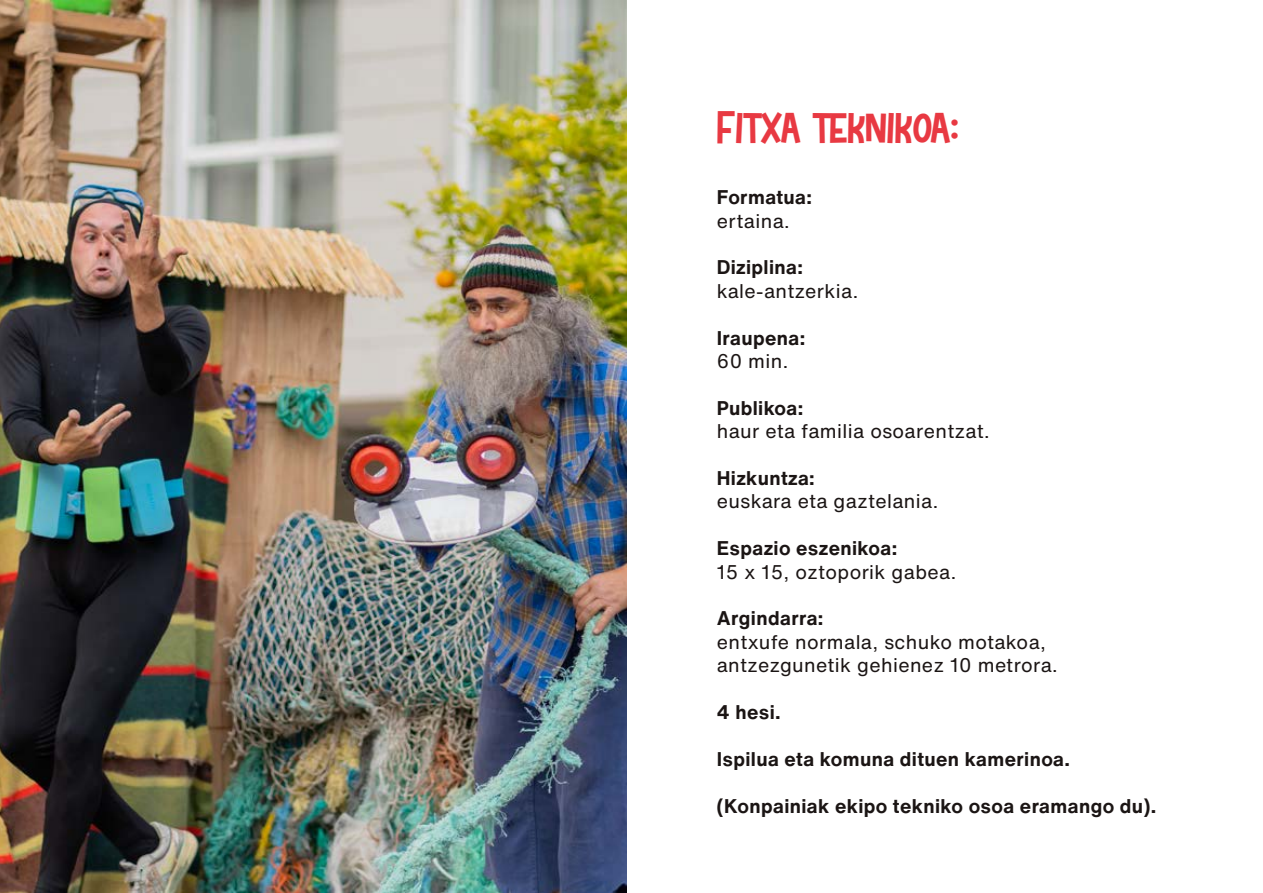
<style>
.page{position:relative;width:1263px;height:893px;background:#fff}
.page>*{position:absolute;margin:0;border:0;box-sizing:border-box;transform-origin:0 0}
.t1{font:45px "Rockinsoda";color:#e83942}
.t2{font:19.5px/23.4px "Helvetica Now Text";letter-spacing:.02em;color:#1b1514}
.t3{font:700 19.5px "Helvetica Now Text";letter-spacing:.02em;color:#1b1514}
</style>
<div class="page">
<img style="left:0;top:0;width:626px;height:893px">
<h1 class="t1" style="left:717px;top:107px;width:243px">Fitxa teknikoa:</h1>
<p class="t3" style="left:717px;top:183px;width:97px">Formatua:</p>
<p class="t2" style="left:717px;top:208px;width:74px">ertaina.</p>
<p class="t3" style="left:717px;top:253px;width:88px">Diziplina:</p>
<p class="t2" style="left:717px;top:279px;width:143px">kale-antzerkia.</p>
<p class="t3" style="left:717px;top:323px;width:90px">Iraupena:</p>
<p class="t2" style="left:717px;top:349px;width:73px">60 min.</p>
<p class="t3" style="left:717px;top:393px;width:88px">Publikoa:</p>
<p class="t2" style="left:717px;top:419px;width:274px">haur eta familia osoarentzat.</p>
<p class="t3" style="left:717px;top:463px;width:100px">Hizkuntza:</p>
<p class="t2" style="left:717px;top:489px;width:223px">euskara eta gaztelania.</p>
<p class="t3" style="left:717px;top:534px;width:182px">Espazio eszenikoa:</p>
<p class="t2" style="left:717px;top:559px;width:241px">15 x 15, oztoporik gabea.</p>
<p class="t3" style="left:717px;top:604px;width:108px">Argindarra:</p>
<p class="t2" style="left:717px;top:630px;width:342px">entxufe normala, schuko motakoa, antzezgunetik gehienez 10 metrora.</p>
<p class="t3" style="left:717px;top:697px;width:65px">4 hesi.</p>
<p class="t3" style="left:717px;top:744px;width:355px">Ispilua eta komuna dituen kamerinoa.</p>
<p class="t3" style="left:717px;top:791px;width:441px">(Konpainiak ekipo tekniko osoa eramango du).</p>
</div>
